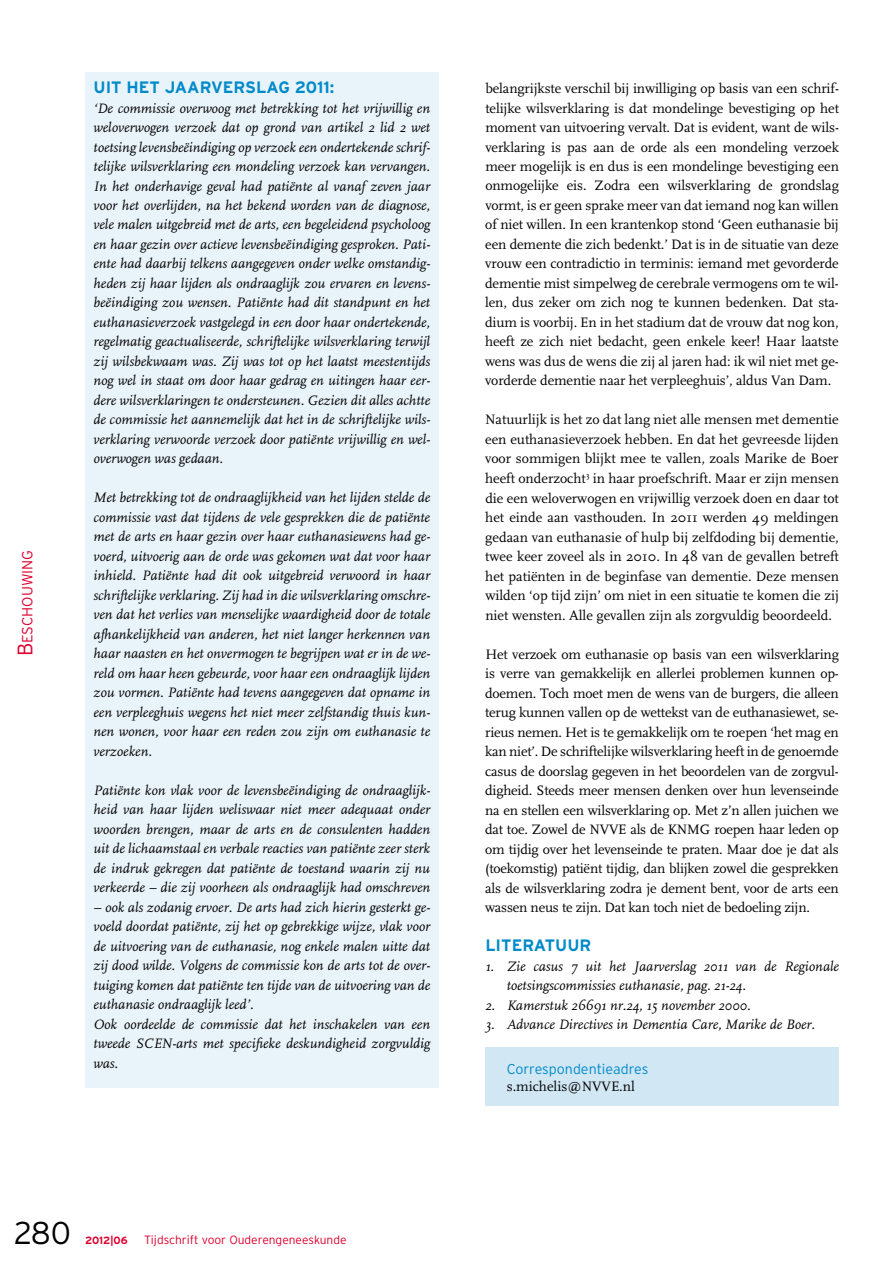
<style>
.page{position:relative;width:893px;height:1263px;background:#fff}
.page>*{position:absolute;margin:0;border:0;box-sizing:border-box;transform-origin:0 0}
.t1{font:300 31.5px "Interstate";color:#000}
.t2{font:700 16.5px "Interstate";color:#008ac9}
.t3{font:300 14.7px "Interstate";color:#dc002e}
.t4{font:italic 14.25px/19.5px "FF Scala";color:#000;text-align:justify}
.t5{font:14.25px/19.5px "FF Scala";letter-spacing:-.01em;color:#000;text-align:justify}
.t6{font:300 14.25px "Interstate";color:#008ac9}
.t7{font:300 12px "Interstate";color:#dc002e}
.t8{font:700 10.5px "Interstate";color:#dc002e}
.s1{font-size:21px}
</style>
<div class="page">
<div style="left:485px;top:1048px;width:354px;height:58px;background:#d1e7f4"></div>
<div style="left:85px;top:72px;width:354px;height:1016px;background:#e9f3fa"></div>
<p class="t3" style="left:19px;top:656px;width:108px;rotate:-90deg"><span class="s1">B</span>eschouwing</p>
<p class="t2" style="left:94px;top:78px;width:242px">U IT HET JAARVERSLAG 2011:</p>
<p class="t4" style="left:94px;top:99px;width:338px">‘De commissie overwoog met betrekking tot het vrijwillig en weloverwogen verzoek dat op grond van artikel 2 lid 2 wet toetsing levensbeëindiging op verzoek een ondertekende schrif&shy;telijke wilsverklaring een mondeling verzoek kan vervangen.<br>In het onderhavige geval had patiënte al vanaf zeven jaar voor het overlijden, na het bekend worden van de diagnose, vele malen uitgebreid met de arts, een begeleidend psycholoog en haar gezin over actieve levensbeëindiging gesproken. Pati&shy;ënte had daarbij telkens aangegeven onder welke omstandig&shy;heden zij haar lijden als ondraaglijk zou ervaren en levens&shy;beëindiging zou wensen. Patiënte had dit standpunt en het euthanasieverzoek vastgelegd in een door haar ondertekende, regelmatig geactualiseerde, schriftelijke wilsverklaring terwijl zij wilsbekwaam was. Zij was tot op het laatst meestentijds nog wel in staat om door haar gedrag en uitingen haar eer&shy;dere wilsverklaringen te ondersteunen. Gezien dit alles achtte de commissie het aannemelijk dat het in de schriftelijke wils&shy;verklaring verwoorde verzoek door patiënte vrijwillig en wel&shy;overwogen was gedaan.</p>
<p class="t4" style="left:94px;top:488px;width:338px">Met betrekking tot de ondraaglijkheid van het lijden stelde de commissie vast dat tijdens de vele gesprekken die de patiënte met de arts en haar gezin over haar euthanasiewens had ge&shy;voerd, uitvoerig aan de orde was gekomen wat dat voor haar inhield. Patiënte had dit ook uitgebreid verwoord in haar schriftelijke verklaring. Zij had in die wilsverklaring omschre&shy;ven dat het verlies van menselijke waardigheid door de totale afhankelijkheid van anderen, het niet langer herkennen van haar naasten en het onvermogen te begrijpen wat er in de we&shy;reld om haar heen gebeurde, voor haar een ondraaglijk lijden zou vormen. Patiënte had tevens aangegeven dat opname in een verpleeghuis wegens het niet meer zelfstandig thuis kun&shy;nen wonen, voor haar een reden zou zijn om euthanasie te verzoeken.</p>
<p class="t4" style="left:94px;top:781px;width:338px">Patiënte kon vlak voor de levensbeëindiging de ondraaglijk&shy;heid van haar lijden weliswaar niet meer adequaat onder woorden brengen, maar de arts en de consulenten hadden uit de lichaamstaal en verbale reacties van patiënte zeer sterk de indruk gekregen dat patiënte de toestand waarin zij nu verkeerde – die zij voorheen als ondraaglijk had omschreven</p>
<p class="t4" style="left:94px;top:898px;width:338px;text-align:left">– ook als zodanig ervoer. De arts had zich hierin gesterkt ge&shy;voeld doordat patiënte, zij het op gebrekkige wijze, vlak voor de uitvoering van de euthanasie, nog enkele malen uitte dat zij dood wilde. Volgens de commissie kon de arts tot de over&shy;tuiging komen dat patiënte ten tijde van de uitvoering van de euthanasie ondraaglijk leed’.<br>Ook oordeelde de commissie dat het inschakelen van een tweede SCEN-arts met specifieke deskundigheid zorgvuldig was.</p>
<h1 class="t1" style="left:14px;top:1215px;width:58px">280</h1>
<p class="t8" style="left:85px;top:1234px;width:44px">2012|06</p>
<p class="t7" style="left:144px;top:1233px;width:204px">Tijdschrift voor Ouderengeneeskunde</p>
<p class="t5" style="left:485px;top:79px;width:355px">belangrijkste verschil bij inwilliging op basis van een schrif&shy;telijke wilsverklaring is dat mondelinge bevestiging op het moment van uitvoering vervalt. Dat is evident, want de wils&shy;verklaring is pas aan de orde als een mondeling verzoek meer mogelijk is en dus is een mondelinge bevestiging een onmogelijke eis. Zodra een wilsverklaring de grondslag vormt, is er geen sprake meer van dat iemand nog kan willen of niet willen. In een krantenkop stond ‘Geen euthanasie bij een demente die zich bedenkt.’ Dat is in de situatie van deze vrouw een contradictio in terminis: iemand met gevorderde dementie mist simpelweg de cerebrale vermogens om te wil&shy;len, dus zeker om zich nog te kunnen bedenken. Dat sta&shy;dium is voorbij. En in het stadium dat de vrouw dat nog kon, heeft ze zich niet bedacht, geen enkele keer! Haar laatste wens was dus de wens die zij al jaren had: ik wil niet met ge&shy;vorderde dementie naar het verpleeghuis’, aldus Van Dam.</p>
<p class="t5" style="left:485px;top:410px;width:355px">Natuurlijk is het zo dat lang niet alle mensen met dementie een euthanasieverzoek hebben. En dat het gevreesde lijden voor sommigen blijkt mee te vallen, zoals Marike de Boer heeft onderzocht<sup>3</sup> in haar proefschrift. Maar er zijn mensen die een weloverwogen en vrijwillig verzoek doen en daar tot het einde aan vasthouden. In 2011 werden 49 meldingen gedaan van euthanasie of hulp bij zelfdoding bij dementie, twee keer zoveel als in 2010. In 48 van de gevallen betreft het patiënten in de beginfase van dementie. Deze mensen wilden ‘op tijd zijn’ om niet in een situatie te komen die zij niet wensten. Alle gevallen zijn als zorgvuldig beoordeeld.</p>
<p class="t5" style="left:485px;top:644px;width:355px">Het verzoek om euthanasie op basis van een wilsverklaring is verre van gemakkelijk en allerlei problemen kunnen op&shy;doemen. Toch moet men de wens van de burgers, die alleen terug kunnen vallen op de wettekst van de euthanasiewet, se&shy;rieus nemen. Het is te gemakkelijk om te roepen ‘het mag en kan niet’. De schriftelijke wilsverklaring heeft in de genoemde casus de doorslag gegeven in het beoordelen van de zorgvul&shy;digheid. Steeds meer mensen denken over hun levenseinde na en stellen een wilsverklaring op. Met z’n allen juichen we dat toe. Zowel de NVVE als de KNMG roepen haar leden op om tijdig over het levenseinde te praten. Maar doe je dat als (toekomstig) patiënt tijdig, dan blijken zowel die gesprekken als de wilsverklaring zodra je dement bent, voor de arts een wassen neus te zijn. Dat kan toch niet de bedoeling zijn.</p>
<p class="t2" style="left:485px;top:936px;width:107px">LITERATUUR</p>
<p class="t4" style="left:507px;top:957px;width:334px;text-indent:-21px">1. Zie casus 7 uit het Jaarverslag 2011 van de Regionale toetsingscommissies euthanasie, pag. 21-24.</p>
<p class="t4" style="left:485px;top:996px;width:267px">2. Kamerstuk 26691 nr.24, 15 november 2000.</p>
<p class="t4" style="left:485px;top:1015px;width:331px">3. Advance Directives in Dementia Care, Marike de Boer.</p>
<p class="t6" style="left:507px;top:1061px;width:143px">Correspondentieadres</p>
<p class="t5" style="left:507px;top:1077px;width:130px">s.michelis@NVVE.nl</p>
</div>
